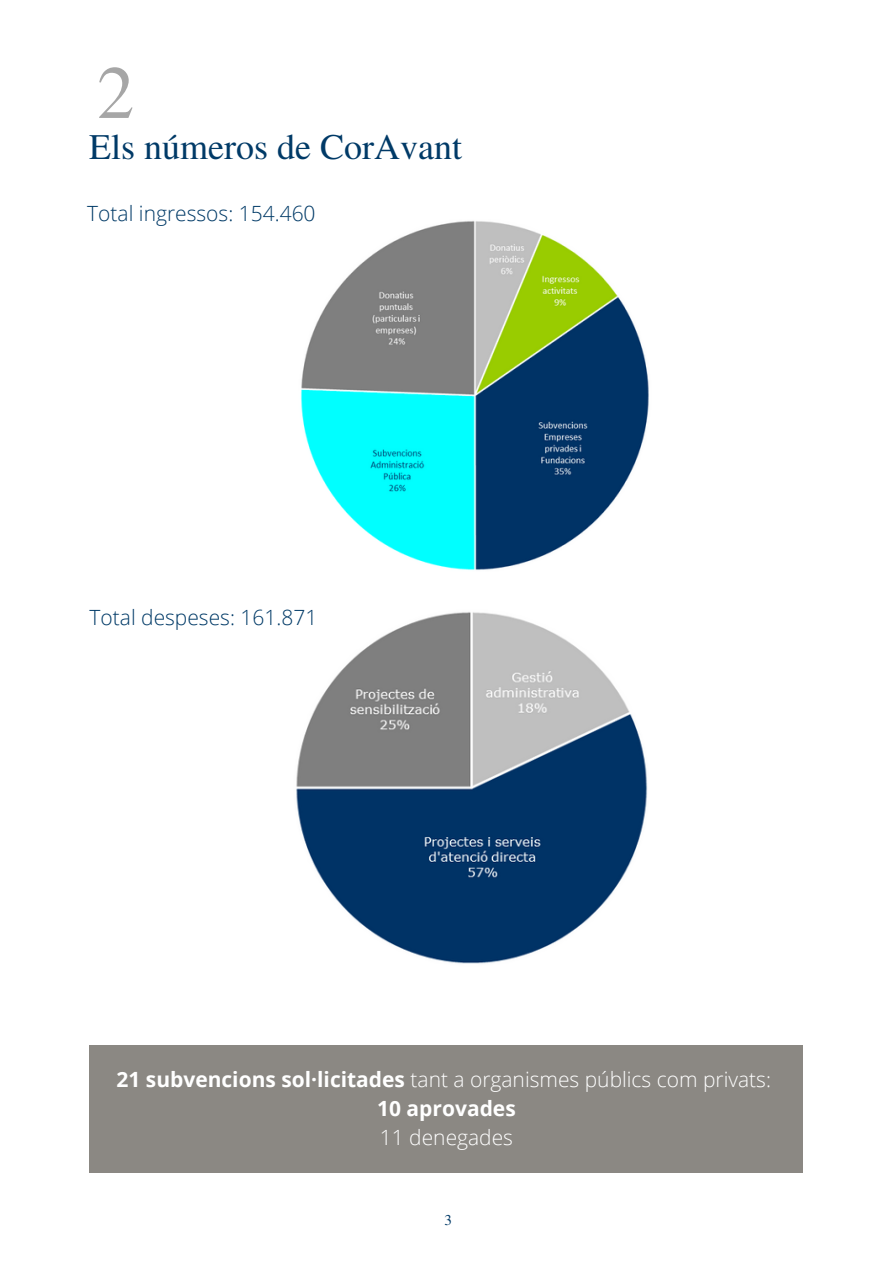
<style>
.page{position:relative;width:893px;height:1264px;background:#fff}
.page>*{position:absolute;margin:0;border:0;box-sizing:border-box;transform-origin:0 0}
.t1{font:75px "Te X Gyre Termes";color:#a6a6a6}
.t2{font:36px "Te X Gyre Termes";color:#003a67}
.t3{font:300 21px "Open Sans";color:#fff}
.t4{font:300 21px "Open Sans";color:#003a67}
.t5{font:700 21px "Open Sans";color:#fff}
.t6{font:15px "Te X Gyre Termes";color:#003a67}
.s1{font-weight:700}
</style>
<div class="page">
<img style="left:301px;top:221px;width:348px;height:349px">
<img style="left:296px;top:612px;width:352px;height:352px">
<div style="left:89px;top:1044px;width:714px;height:128px;background:#8b8883"></div>
<p class="t1" style="left:97px;top:39px;width:39px">2</p>
<p class="t2" style="left:89px;top:121px;width:374px">Els números de CorAvant</p>
<p class="t4" style="left:87px;top:199px;width:230px">Total ingressos: 154.460</p>
<p class="t4" style="left:90px;top:603px;width:229px">Total despeses: 161.871</p>
<p class="t3" style="left:116px;top:1064px;width:656px"><span class="s1">21 subvencions sol·licitades</span> tant a organismes públics com privats:</p>
<p class="t5" style="left:377px;top:1093px;width:140px">10 aprovades</p>
<p class="t3" style="left:380px;top:1122px;width:135px">11 denegades</p>
<p class="t6" style="left:444px;top:1208px;width:9px">3</p>
</div>
